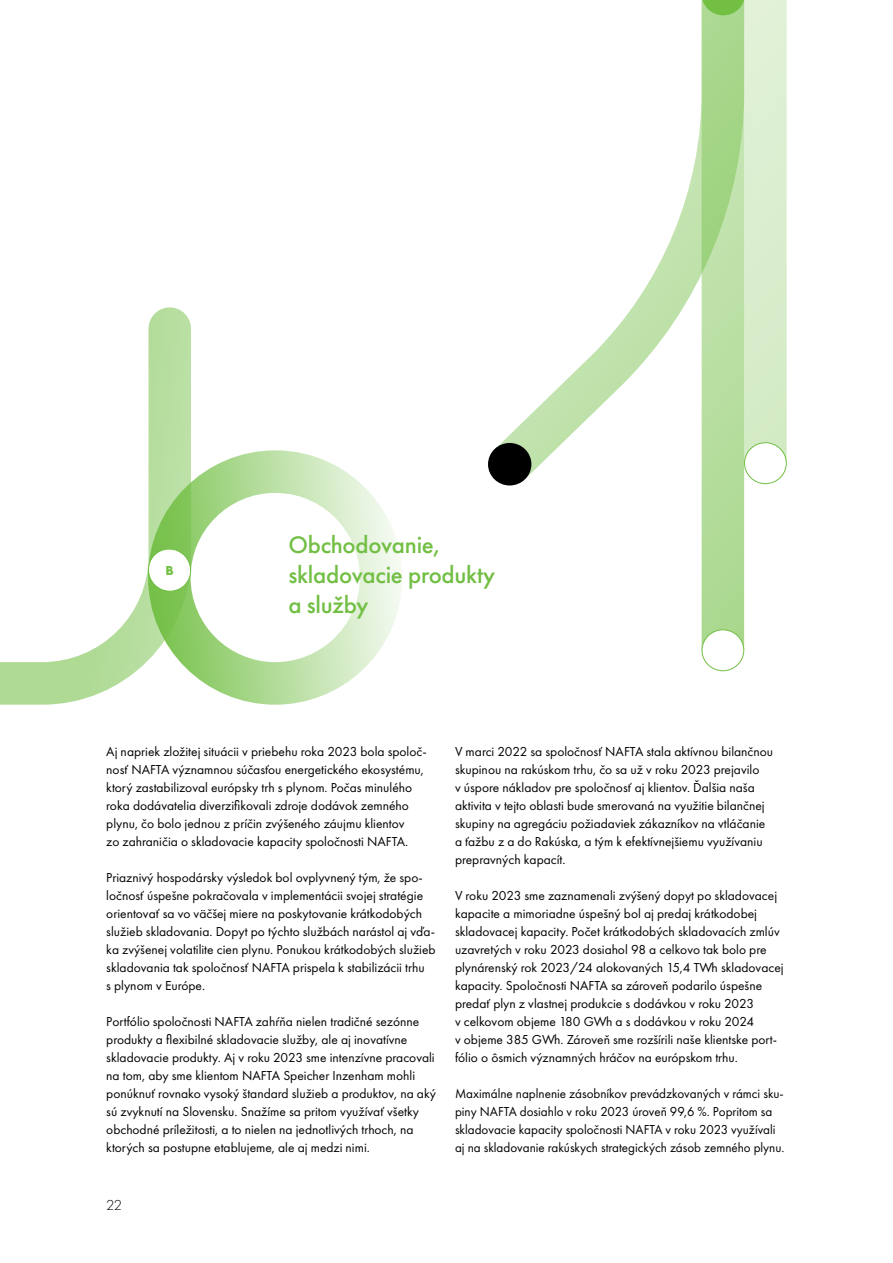
<style>
.page{position:relative;width:893px;height:1263px;background:#fff}
.page>*{position:absolute;margin:0;border:0;box-sizing:border-box;transform-origin:0 0}
.t1{font:500 24.9px/29.8px "Futura PT";letter-spacing:-.01em;color:#72bf44}
.t2{font:300 15px "Futura PT";color:#000}
.t3{font:13.5px/18px "Futura PT";color:#000}
.t4{font:700 13.5px "Futura PT";color:#72bf44}
</style>
<div class="page">
<svg style="left:205px;top:450px;width:197px;height:255px"></svg>
<svg style="left:0;top:307px;width:205px;height:398px"></svg>
<svg style="left:146px;top:546px;width:48px;height:48px"></svg>
<svg style="left:488px;top:0;width:277px;height:491px"></svg>
<svg style="left:702px;top:15px;width:42px;height:630px;background:#b0da96"></svg>
<svg style="left:702px;top:0;width:42px;height:15px"></svg>
<div style="left:744px;top:0;width:43px;height:462px;background:#dbeecf"></div>
<div style="left:702px;top:630px;width:42px;height:41px;background:#fff;border-radius:50%"></div>
<div style="left:702px;top:629px;width:42px;height:42px;border:1px solid #72bf44;border-radius:50%"></div>
<div style="left:744px;top:443px;width:42px;height:41px;background:#fff;border-radius:50%"></div>
<div style="left:744px;top:442px;width:43px;height:42px;border:1px solid #72bf44;border-radius:50%"></div>
<div style="left:488px;top:443px;width:43px;height:42px;background:#000;border-radius:50%"></div>
<p class="t4" style="left:165px;top:562px;width:10px">B</p>
<h1 class="t1" style="left:288px;top:530px;width:208px">Obchodovanie, skladovacie produkty a služby</h1>
<p class="t3" style="left:106px;top:742px;width:322px">Aj napriek zložitej situácii v priebehu roka 2023 bola spoloč&shy;nosť NAFTA významnou súčasťou energetického ekosystému, ktorý zastabilizoval európsky trh s plynom. Počas minulého roka dodávatelia diverzifikovali zdroje dodávok zemného plynu, čo bolo jednou z príčin zvýšeného záujmu klientov<br>zo zahraničia o skladovacie kapacity spoločnosti NAFTA.</p>
<p class="t3" style="left:106px;top:868px;width:331px">Priaznivý hospodársky výsledok bol ovplyvnený tým, že spo&shy;ločnosť úspešne pokračovala v implementácii svojej stratégie orientovať sa vo väčšej miere na poskytovanie krátkodobých služieb skladovania. Dopyt po týchto službách narástol aj vďa&shy;ka zvýšenej volatilite cien plynu. Ponukou krátkodobých služieb skladovania tak spoločnosť NAFTA prispela k stabilizácii trhu<br>s plynom v Európe.</p>
<p class="t3" style="left:106px;top:1012px;width:331px">Portfólio spoločnosti NAFTA zahŕňa nielen tradičné sezónne produkty a flexibilné skladovacie služby, ale aj inovatívne skladovacie produkty. Aj v roku 2023 sme intenzívne pracovali na tom, aby sme klientom NAFTA Speicher Inzenham mohli ponúknuť rovnako vysoký štandard služieb a produktov, na aký sú zvyknutí na Slovensku. Snažíme sa pritom využívať všetky obchodné príležitosti, a to nielen na jednotlivých trhoch, na ktorých sa postupne etablujeme, ale aj medzi nimi.</p>
<p class="t2" style="left:106px;top:1196px;width:17px">22</p>
<p class="t3" style="left:455px;top:742px;width:320px">V marci 2022 sa spoločnosť NAFTA stala aktívnou bilančnou skupinou na rakúskom trhu, čo sa už v roku 2023 prejavilo<br>v úspore nákladov pre spoločnosť aj klientov. Ďalšia naša aktivita v tejto oblasti bude smerovaná na využitie bilančnej skupiny na agregáciu požiadaviek zákazníkov na vtláčanie a ťažbu z a do Rakúska, a tým k efektívnejšiemu využívaniu prepravných kapacít.</p>
<p class="t3" style="left:455px;top:886px;width:330px">V roku 2023 sme zaznamenali zvýšený dopyt po skladovacej kapacite a mimoriadne úspešný bol aj predaj krátkodobej skladovacej kapacity. Počet krátkodobých skladovacích zmlúv uzavretých v roku 2023 dosiahol 98 a celkovo tak bolo pre plynárenský rok 2023/24 alokovaných 15,4 TWh skladovacej kapacity. Spoločnosti NAFTA sa zároveň podarilo úspešne predať plyn z vlastnej produkcie s dodávkou v roku 2023<br>v celkovom objeme 180 GWh a s dodávkou v roku 2024<br>v objeme 385 GWh. Zároveň sme rozšírili naše klientske port&shy;fólio o ôsmich významných hráčov na európskom trhu.</p>
<p class="t3" style="left:455px;top:1084px;width:331px">Maximálne naplnenie zásobníkov prevádzkovaných v rámci sku&shy;piny NAFTA dosiahlo v roku 2023 úroveň 99,6 %. Popritom sa skladovacie kapacity spoločnosti NAFTA v roku 2023 využívali aj na skladovanie rakúskych strategických zásob zemného plynu.</p>
</div>
